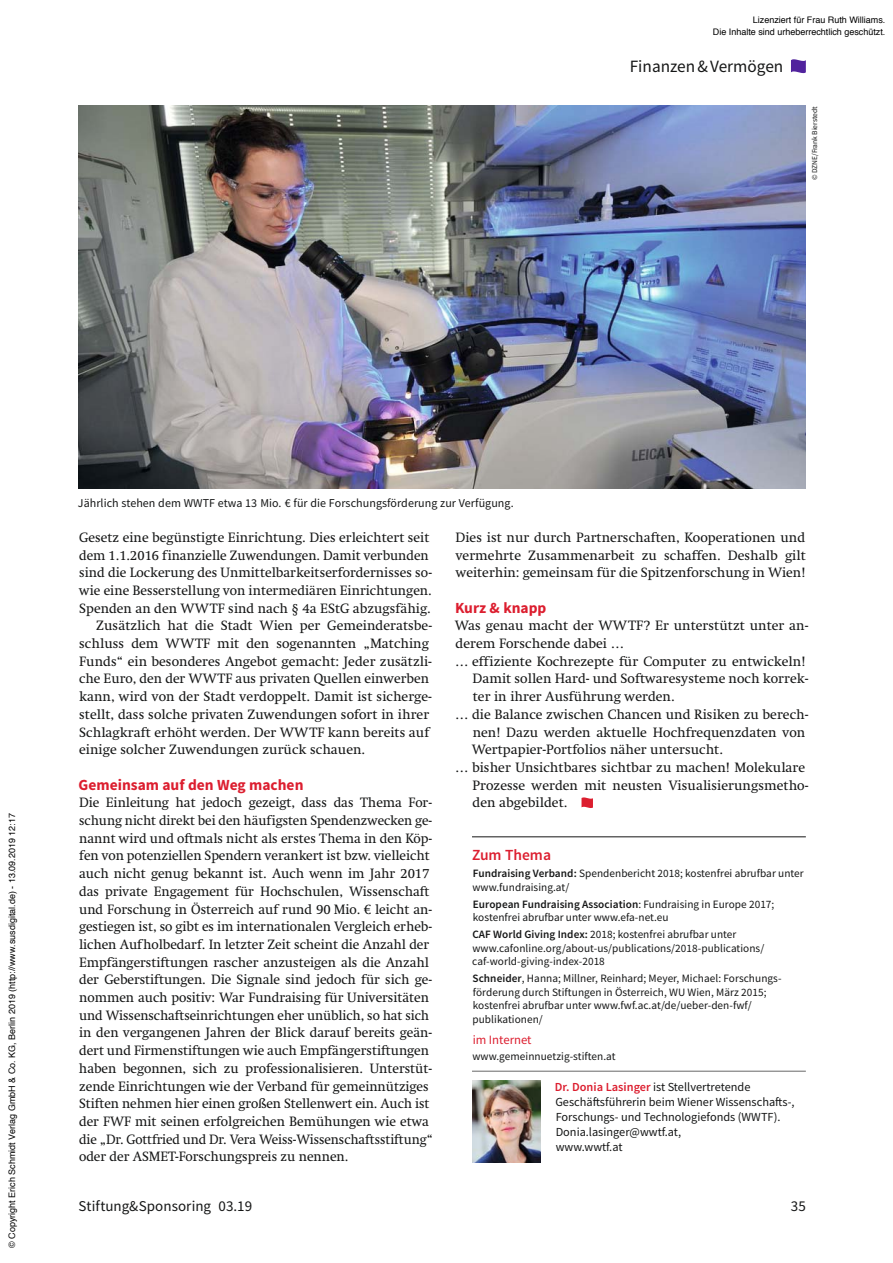
<style>
.page{position:relative;width:893px;height:1263px;background:#fff}
.page>*{position:absolute;margin:0;border:0;box-sizing:border-box;transform-origin:0 0}
.t1{font:17.25px "Source Sans Pro";color:#151616}
.t2{font:700 15.45px "Source Sans Pro";color:#dc1e2f}
.t3{font:600 15.45px "Source Sans Pro";color:#dc1e2f}
.t4{font:15px "Source Sans Pro";color:#151616}
.t5{font:13.8px/17.7px "Swift LT Pro";letter-spacing:-.005em;color:#151616}
.t6{font:12.75px "Source Sans Pro";color:#dc1e2f}
.t7{font:12.3px/15px "Source Sans Pro";color:#151616}
.t8{font:12px "Source Sans Pro";letter-spacing:.005em;color:#151616}
.t9{font:11.25px/13.5px "Source Sans Pro";letter-spacing:.005em;color:#151616}
.t10{font:9px/12px "Helvetica";color:#000;text-align:right}
.t11{font:7.5px "Source Sans Pro";letter-spacing:-.01em;color:#151616}
.s1{font-weight:600}
.s2{font-weight:600;color:#dc1e2f}
</style>
<div class="page">
<svg style="left:791px;top:59px;width:15px;height:14px"></svg>
<hr style="left:472px;top:837px;width:334px;height:1px;background:#151616">
<hr style="left:472px;top:1071px;width:334px;height:1px;background:#676767">
<svg style="left:581px;top:797px;width:12px;height:11px"></svg>
<img style="left:472px;top:1081px;width:68px;height:81px">
<img style="left:79px;top:106px;width:727px;height:383px">
<p class="t10" style="left:713px;top:14px;width:174px">Lizenziert für Frau Ruth Williams.<br>Die Inhalte sind urheberrechtlich geschützt.</p>
<p class="t1" style="left:630px;top:56px;width:155px">Finanzen &amp; Vermögen</p>
<p class="t11" style="left:810px;top:180px;width:75px;rotate:-90deg">© DZNE/Frank Bierstedt</p>
<p class="t10" style="left:7px;top:1248px;width:436px;rotate:-90deg">© Copyright Erich Schmidt Verlag GmbH &amp; Co. KG, Berlin 2019 (http://www.susdigital.de) - 13.09.2019 12:17</p>
<p class="t8" style="left:78px;top:496px;width:437px">Jährlich stehen dem WWTF etwa 13 Mio. € für die Forschungsförderung zur Verfügung.</p>
<p class="t5" style="left:79px;top:528px;width:352px">Gesetz eine begünstigte Einrichtung. Dies erleichtert seit</p>
<p class="t5" style="left:79px;top:546px;width:351px">dem 1.1.2016 finanzielle Zuwendungen. Damit verbunden</p>
<p class="t5" style="left:79px;top:564px;width:354px">sind die Lockerung des Unmittelbarkeitserfordernisses so-</p>
<p class="t5" style="left:79px;top:581px;width:354px">wie eine Besserstellung von intermediären Einrichtungen.</p>
<p class="t5" style="left:79px;top:599px;width:353px">Spenden an den WWTF sind nach § 4a EStG abzugsfähig.</p>
<p class="t5" style="left:96px;top:617px;width:337px">Zusätzlich hat die Stadt Wien per Gemeinderatsbe-</p>
<p class="t5" style="left:79px;top:634px;width:351px">schluss dem WWTF mit den sogenannten „Matching</p>
<p class="t5" style="left:79px;top:652px;width:354px">Funds“ ein besonderes Angebot gemacht: Jeder zusätzli-</p>
<p class="t5" style="left:79px;top:670px;width:351px">che Euro, den der WWTF aus privaten Quellen einwerben</p>
<p class="t5" style="left:79px;top:688px;width:354px">kann, wird von der Stadt verdoppelt. Damit ist sicherge-</p>
<p class="t5" style="left:79px;top:705px;width:351px">stellt, dass solche privaten Zuwendungen sofort in ihrer</p>
<p class="t5" style="left:79px;top:723px;width:351px">Schlagkraft erhöht werden. Der WWTF kann bereits auf</p>
<p class="t5" style="left:79px;top:741px;width:288px">einige solcher Zuwendungen zurück schauen.</p>
<p class="t2" style="left:79px;top:774px;width:226px">Gemeinsam auf den Weg machen</p>
<p class="t5" style="left:79px;top:794px;width:355px">Die Einleitung hat jedoch gezeigt, dass das Thema For&shy;schung nicht direkt bei den häufigsten Spendenzwecken ge&shy;nannt wird und oftmals nicht als erstes Thema in den Köp&shy;fen von potenziellen Spendern verankert ist bzw. vielleicht auch nicht genug bekannt ist. Auch wenn im Jahr 2017 das private Engagement für Hochschulen, Wissenschaft und Forschung in Österreich auf rund 90 Mio. € leicht an&shy;gestiegen ist, so gibt es im internationalen Vergleich erheb&shy;lichen Aufholbedarf. In letzter Zeit scheint die Anzahl der Empfängerstiftungen rascher anzusteigen als die Anzahl der Geberstiftungen. Die Signale sind jedoch für sich ge&shy;nommen auch positiv: War Fundraising für Universitäten und Wissenschaftseinrichtungen eher unüblich, so hat sich in den vergangenen Jahren der Blick darauf bereits geän&shy;dert und Firmenstiftungen wie auch Empfängerstiftungen haben begonnen, sich zu professionalisieren. Unterstüt&shy;zende Einrichtungen wie der Verband für gemeinnütziges Stiften nehmen hier einen großen Stellenwert ein. Auch ist der FWF mit seinen erfolgreichen Bemühungen wie etwa die „Dr. Gottfried und Dr. Vera Weiss-Wissenschaftsstiftung“ oder der ASMET-Forschungspreis zu nennen.</p>
<p class="t5" style="left:455px;top:528px;width:352px;text-align:justify">Dies ist nur durch Partnerschaften, Kooperationen und vermehrte Zusammenarbeit zu schaffen. Deshalb gilt weiterhin: gemeinsam für die Spitzenforschung in Wien!</p>
<p class="t2" style="left:455px;top:597px;width:93px">Kurz &amp; knapp</p>
<p class="t5" style="left:455px;top:617px;width:355px">Was genau macht der WWTF? Er unterstützt unter an-</p>
<p class="t5" style="left:455px;top:634px;width:170px">derem Forschende dabei …</p>
<p class="t5" style="left:455px;top:652px;width:352px">… effiziente Kochrezepte für Computer zu entwickeln!</p>
<p class="t5" style="left:472px;top:670px;width:337px">Damit sollen Hard- und Softwaresysteme noch korrek-</p>
<p class="t5" style="left:473px;top:688px;width:204px">ter in ihrer Ausführung werden.</p>
<p class="t5" style="left:455px;top:705px;width:355px">… die Balance zwischen Chancen und Risiken zu berech-</p>
<p class="t5" style="left:473px;top:723px;width:334px">nen! Dazu werden aktuelle Hochfrequenzdaten von</p>
<p class="t5" style="left:472px;top:741px;width:253px">Wertpapier-Portfolios näher untersucht.</p>
<p class="t5" style="left:455px;top:758px;width:352px">… bisher Unsichtbares sichtbar zu machen! Molekulare</p>
<p class="t5" style="left:473px;top:776px;width:337px">Prozesse werden mit neusten Visualisierungsmetho-</p>
<p class="t5" style="left:473px;top:794px;width:96px">den abgebildet.</p>
<p class="t3" style="left:472px;top:846px;width:81px">Zum Thema</p>
<p class="t9" style="left:472px;top:867px;width:333px"><span class="s1">Fundraising Verband:</span> Spendenbericht 2018; kostenfrei abrufbar unter www.fundraising.at/</p>
<p class="t9" style="left:473px;top:897px;width:303px"><span class="s1">European Fundraising Association</span>: Fundraising in Europe 2017; kostenfrei abrufbar unter www.efa-net.eu</p>
<p class="t9" style="left:472px;top:928px;width:294px"><span class="s1">CAF World Giving Index:</span> 2018; kostenfrei abrufbar unter www.cafonline.org/about-us/publications/2018-publications/ caf-world-giving-index-2018</p>
<p class="t9" style="left:472px;top:971px;width:311px"><span class="s1">Schneider</span>, Hanna; Millner, Reinhard; Meyer, Michael: Forschungs&shy;förderung durch Stiftungen in Österreich, WU Wien, März 2015; kostenfrei abrufbar unter www.fwf.ac.at/de/ueber-den-fwf/ publikationen/</p>
<p class="t6" style="left:473px;top:1032px;width:60px">im Internet</p>
<p class="t9" style="left:472px;top:1049px;width:145px">www.gemeinnuetzig-stiften.at</p>
<p class="t7" style="left:555px;top:1079px;width:241px"><span class="s2">Dr. Donia Lasinger</span> ist Stellvertretende Geschäftsführerin beim Wiener Wissenschafts-, Forschungs- und Technologiefonds (WWTF).<br>Donia.lasinger@wwtf.at,<br>www.wwtf.at</p>
<p class="t4" style="left:79px;top:1197px;width:175px">Stiftung&amp;Sponsoring 03.19</p>
<p class="t4" style="left:791px;top:1197px;width:17px">35</p>
</div>
